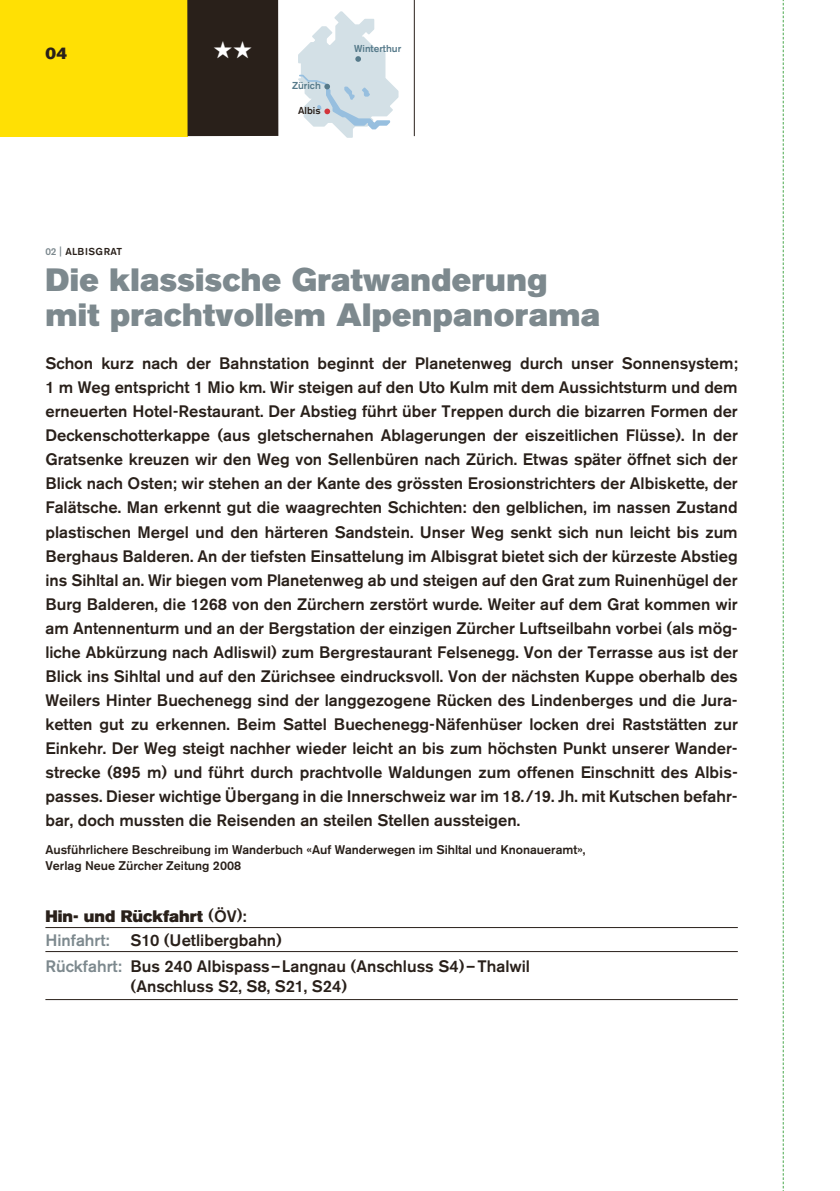
<style>
.page{position:relative;width:840px;height:1191px;background:#fff}
.page>*{position:absolute;margin:0;border:0;box-sizing:border-box;transform-origin:0 0}
.t1{font:32px/35px "Akzidenz Grotesk BE Super";letter-spacing:.01em;color:#7d898e}
.t2{font:500 16.4px/24px "Akzidenz Grotesk BE";color:#29201a;text-align:justify}
.t3{font:16.4px "Akzidenz Grotesk BE Super";color:#29201a}
.t4{font:500 16.4px "Akzidenz Grotesk BE";color:#7d898e}
.t5{font:500 12.4px/16px "Akzidenz Grotesk BE";color:#29201a}
.t6{font:500 10px "Akzidenz Grotesk BE";color:#567a8a}
.t7{font:500 10px "Akzidenz Grotesk BE";letter-spacing:.025em;color:#29201a}
.t8{font:500 10px "Akzidenz Grotesk BE";letter-spacing:.005em;color:#29201a}
.s1{color:#7d898e}
.s2{font-family:"Akzidenz Grotesk BE";font-weight:500}
</style>
<div class="page">
<div style="left:0;top:0;width:187px;height:136px;background:#ffe004"></div>
<div style="left:187px;top:0;width:91px;height:136px;background:#29201a"></div>
<hr style="left:45px;top:927px;width:692px;height:1px;background:#29201a">
<hr style="left:45px;top:951px;width:692px;height:1px;background:#29201a">
<hr style="left:45px;top:999px;width:692px;height:1px;background:#29201a">
<hr style="left:414px;top:0;width:1px;height:136px;background:#29201a">
<svg style="left:782px;top:0;width:1px;height:1191px"></svg>
<svg style="left:298px;top:11px;width:101px;height:127px"></svg>
<p class="t3" style="left:45px;top:43px;width:23px">04</p>
<p class="t7" style="left:45px;top:245px;width:78px"><span class="s1">02 |</span> ALBISGRAT</p>
<p class="t6" style="left:292px;top:80px;width:30px">Zürich</p>
<p class="t8" style="left:298px;top:104px;width:24px">Albis</p>
<p class="t6" style="left:354px;top:43px;width:49px">Winterthur</p>
<h1 class="t1" style="left:45px;top:262px;width:556px">Die klassische Gratwanderung mit prachtvollem Alpenpanorama</h1>
<p class="t2" style="left:45px;top:351px;width:693px">Schon kurz nach der Bahnstation beginnt der Planetenweg durch unser Sonnensystem; 1 m Weg entspricht 1 Mio km. Wir steigen auf den Uto Kulm mit dem Aussichtsturm und dem erneuerten Hotel-Restaurant. Der Abstieg führt über Treppen durch die bizarren Formen der Deckenschotterkappe (aus gletschernahen Ablagerungen der eiszeitlichen Flüsse). In der Grat senke kreuzen wir den Weg von Sellenbüren nach Zürich. Etwas später öffnet sich der Blick nach Osten; wir stehen an der Kante des grössten Erosionstrichters der Albiskette, der Falätsche. Man erkennt gut die waagrechten Schichten: den gelblichen, im nassen Zustand plastischen Mergel und den härteren Sandstein. Unser Weg senkt sich nun leicht bis zum Berg haus Balderen. An der tiefsten Einsattelung im Albisgrat bietet sich der kürzeste Abstieg ins Sihltal an. Wir biegen vom Planetenweg ab und steigen auf den Grat zum Ruinenhügel der Burg Balderen, die 1268 von den Zürchern zerstört wurde. Weiter auf dem Grat kommen wir am Antennenturm und an der Bergstation der einzigen Zürcher Luftseilbahn vorbei (als mög&shy;liche Abkürzung nach Adliswil) zum Bergrestaurant Felsenegg. Von der Terrasse aus ist der Blick ins Sihltal und auf den Zürichsee eindrucksvoll. Von der nächsten Kuppe oberhalb des Weilers Hinter Buechenegg sind der langgezogene Rücken des Lindenberges und die Jura&shy;ketten gut zu erkennen. Beim Sattel Buechenegg-Näfenhüser locken drei Raststätten zur Ein kehr. Der Weg steigt nachher wieder leicht an bis zum höchsten Punkt unserer Wander&shy;strecke (895 m) und führt durch prachtvolle Waldungen zum offenen Einschnitt des Albis&shy;passes. Dieser wichtige Übergang in die Innerschweiz war im 18./19. Jh. mit Kutschen befahr&shy;bar, doch mussten die Reisenden an steilen Stellen aussteigen.</p>
<p class="t5" style="left:45px;top:841px;width:541px">Ausführlichere Beschreibung im Wanderbuch «Auf Wanderwegen im Sihltal und Knonaueramt»,<br>Verlag Neue Zürcher Zeitung 2008</p>
<p class="t3" style="left:45px;top:906px;width:203px">Hin- und Rückfahrt <span class="s2">(ÖV):</span></p>
<p class="t4" style="left:45px;top:929px;width:66px">Hinfahrt:</p>
<p class="t2" style="left:45px;top:926px;width:486px;line-height:26px;text-indent:85px">S10 (Uetlibergbahn)<br><span class="s1">Rückfahrt:</span> Bus 240 Albispass–Langnau (Anschluss S4)–Thalwil</p>
<p class="t2" style="left:130px;top:973px;width:218px">(Anschluss S2, S8, S21, S24)</p>
</div>
